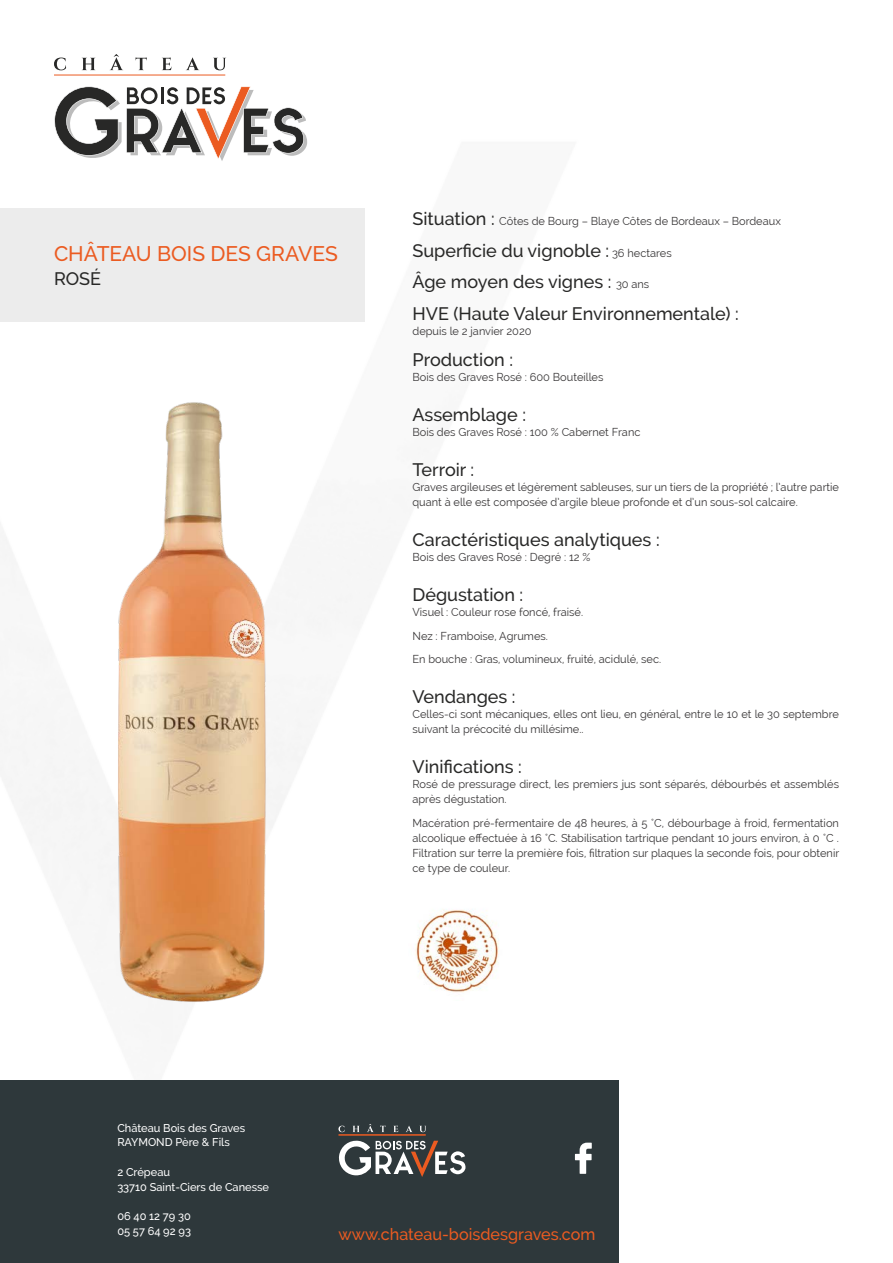
<style>
.page{position:relative;width:893px;height:1263px;background:#fff}
.page>*{position:absolute;margin:0;border:0;box-sizing:border-box;transform-origin:0 0}
.t1{font:500 21px "Raleway";color:#eb5b21}
.t2{font:500 18px/31.5px "Raleway";color:#282827}
.t3{font:500 16.5px "Raleway";color:#eb5b21}
.t4{font:11.25px/15px "Raleway";color:#383637}
.t5{font:500 11.25px/14.7px "Raleway";color:#fff}
.s1{font-weight:500;font-size:18px;color:#282827}
.s2{font-weight:400;font-size:11.25px;color:#383637}
</style>
<div class="page">
<div style="left:0;top:208px;width:364px;height:114px;background:#ececec"></div>
<svg style="left:54px;top:58px;width:12px;height:12px"></svg>
<svg style="left:82px;top:58px;width:13px;height:12px"></svg>
<svg style="left:110px;top:54px;width:13px;height:16px"></svg>
<svg style="left:136px;top:57px;width:11px;height:13px"></svg>
<svg style="left:162px;top:57px;width:10px;height:13px"></svg>
<svg style="left:186px;top:57px;width:13px;height:13px"></svg>
<svg style="left:213px;top:58px;width:13px;height:12px"></svg>
<hr style="left:54px;top:75px;width:171px;height:1px;background:#eb5b21">
<svg style="left:54px;top:86px;width:253px;height:75px"></svg>
<div style="left:0;top:1080px;width:619px;height:183px;background:#2e383b"></div>
<svg style="left:575px;top:1143px;width:17px;height:31px"></svg>
<svg style="left:338px;top:1126px;width:7px;height:6px"></svg>
<svg style="left:353px;top:1126px;width:6px;height:6px"></svg>
<svg style="left:367px;top:1124px;width:7px;height:8px"></svg>
<svg style="left:380px;top:1125px;width:6px;height:7px"></svg>
<svg style="left:393px;top:1125px;width:5px;height:7px"></svg>
<svg style="left:406px;top:1126px;width:6px;height:6px"></svg>
<svg style="left:420px;top:1126px;width:6px;height:6px"></svg>
<hr style="left:338px;top:1134px;width:88px;height:2px;background:#eb5b21">
<svg style="left:339px;top:1140px;width:126px;height:37px"></svg>
<img style="left:28px;top:402px;width:323px;height:601px">
<img style="left:415px;top:909px;width:84px;height:84px">
<h1 class="t1" style="left:54px;top:241px;width:285px">CHÂTEAU BOIS DES GRAVES</h1>
<h2 class="t2" style="left:54px;top:263px;width:49px">ROSÉ</h2>
<p class="t4" style="left:412px;top:214px;width:370px"><span class="s1">Situation :</span> Côtes de Bourg – Blaye Côtes de Bordeaux – Bordeaux</p>
<h2 class="t2" style="left:412px;top:235px;width:328px">Superficie du vignoble : <span class="s2">36 hectares<br></span>Âge moyen des vignes : <span class="s2">30 ans<br></span>HVE (Haute Valeur Environnementale) :</h2>
<p class="t4" style="left:412px;top:323px;width:121px">depuis le 2 janvier 2020</p>
<h2 class="t2" style="left:412px;top:344px;width:102px">Production :</h2>
<p class="t4" style="left:412px;top:370px;width:192px">Bois des Graves Rosé : 600 Bouteilles</p>
<h2 class="t2" style="left:412px;top:399px;width:115px">Assemblage :</h2>
<p class="t4" style="left:412px;top:425px;width:229px">Bois des Graves Rosé : 100 % Cabernet Franc</p>
<h2 class="t2" style="left:412px;top:454px;width:63px">Terroir :</h2>
<p class="t4" style="left:412px;top:480px;width:428px">Graves argileuses et légèrement sableuses, sur un tiers de la propriété ; l’autre partie quant à elle est composée d’argile bleue profonde et d’un sous-sol calcaire.</p>
<h2 class="t2" style="left:412px;top:524px;width:249px">Caractéristiques analytiques :</h2>
<p class="t4" style="left:412px;top:550px;width:180px">Bois des Graves Rosé : Degré : 12 %</p>
<h2 class="t2" style="left:412px;top:579px;width:112px">Dégustation :</h2>
<p class="t4" style="left:412px;top:601px;width:250px;line-height:23.5px">Visuel : Couleur rose foncé, fraisé.<br>Nez : Framboise, Agrumes.<br>En bouche : Gras, volumineux, fruité, acidulé, sec.</p>
<h2 class="t2" style="left:412px;top:681px;width:105px">Vendanges :</h2>
<p class="t4" style="left:412px;top:707px;width:428px">Celles-ci sont mécaniques, elles ont lieu, en général, entre le 10 et le 30 septembre suivant la précocité du millésime..</p>
<h2 class="t2" style="left:412px;top:751px;width:111px">Vinifications :</h2>
<p class="t4" style="left:412px;top:777px;width:428px">Rosé de pressurage direct, les premiers jus sont séparés, débourbés et assemblés après dégustation.</p>
<p class="t4" style="left:412px;top:815px;width:428px;text-align:justify">Macération pré-fermentaire de 48 heures, à 5 °C, débourbage à froid, fermentation alcoolique effectuée à 16 °C. Stabilisation tartrique pendant 10 jours environ, à 0 °C .<br>Filtration sur terre la première fois, filtration sur plaques la seconde fois, pour obtenir ce type de couleur.</p>
<p class="t5" style="left:117px;top:1120px;width:129px">Château Bois des Graves<br>RAYMOND Père &amp; Fils</p>
<p class="t5" style="left:117px;top:1165px;width:153px">2 Crépeau<br>33710 Saint-Ciers de Canesse</p>
<p class="t5" style="left:117px;top:1209px;width:75px">06 40 12 79 30<br>05 57 64 92 93</p>
<h3 class="t3" style="left:338px;top:1225px;width:258px">www.chateau-boisdesgraves.com</h3>
</div>
